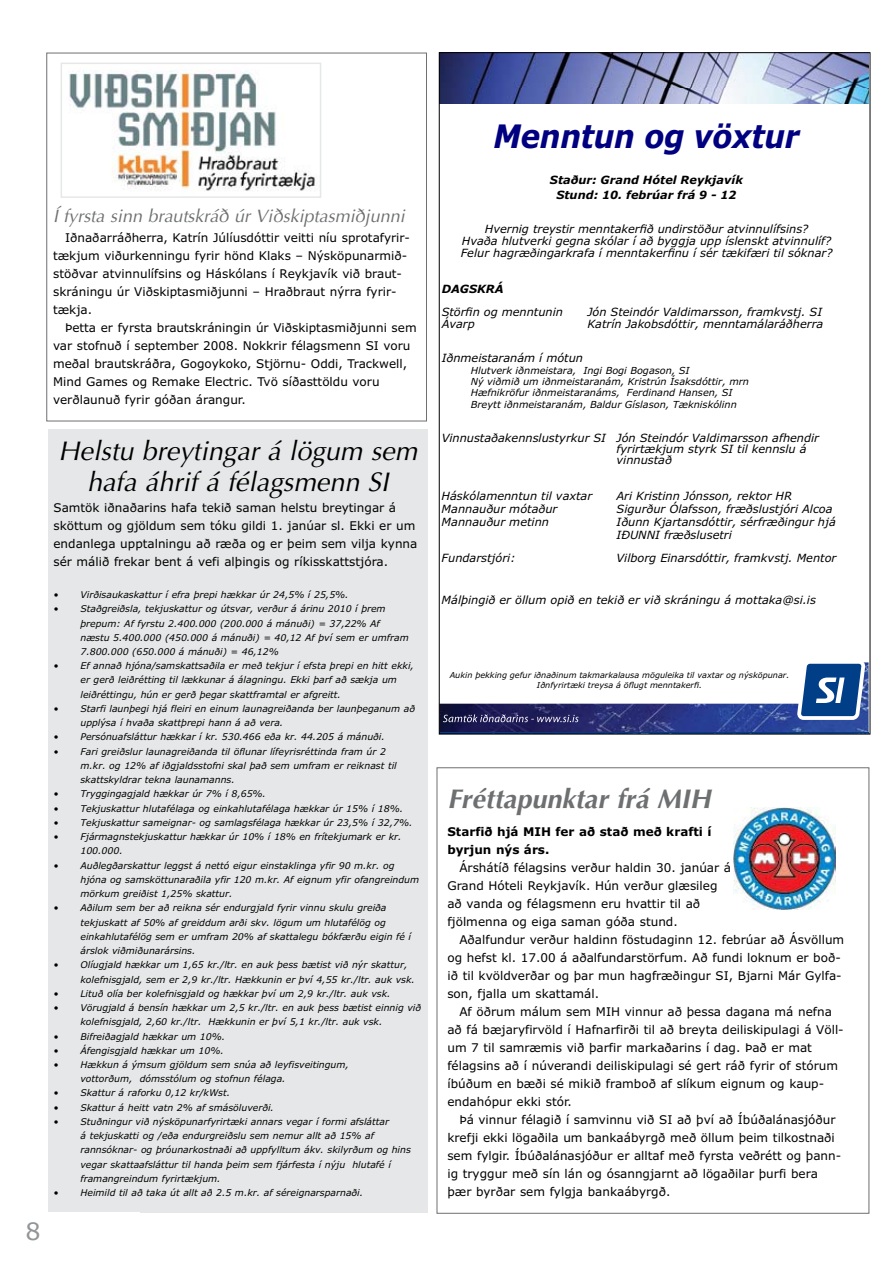
<style>
.page{position:relative;width:893px;height:1263px;background:#fff}
.page>*{position:absolute;margin:0;border:0;box-sizing:border-box;transform-origin:0 0}
.t1{font:italic 700 32.4px "Verdana";letter-spacing:-.01em;color:#000080;scale:.9 1}
.t2{font:italic 27px/31.5px "Optima";color:#000;text-align:center}
.t3{font:italic 700 27px "Optima";color:#6d6f71}
.t4{font:24px "Verdana";color:#939597}
.t5{font:italic 18px "Optima";color:#6d6f71}
.t6{font:12px/18px "Verdana";color:#000}
.t7{font:700 12px/18px "Verdana";color:#000}
.t8{font:italic 11.4px/11.4px "Verdana";color:#000}
.t9{font:italic 700 11.4px/15.3px "Verdana";color:#000;text-align:center}
.t10{font:italic 9.75px/11.4px "Verdana";color:#000}
.t11{font:italic 9.3px/14.2px "Verdana";color:#000}
.t12{font:italic 8.1px/9.8px "Verdana";color:#000;text-align:center}
</style>
<div class="page">
<div style="left:48px;top:430px;width:379px;height:783px;background:#e6e7e8"></div>
<div style="left:26px;top:1212px;width:114px;height:30px;background:#fff"></div>
<img style="left:734px;top:808px;width:101px;height:101px">
<img style="left:69px;top:71px;width:247px;height:120px">
<div style="left:61px;top:63px;width:260px;height:135px;border:2px solid #e6e7e8"></div>
<svg style="left:441px;top:54px;width:427px;height:678px"></svg>
<h3 class="t4" style="left:26px;top:1222px;width:17px">8</h3>
<h3 class="t5" style="left:53px;top:209px;width:353px">Í fyrsta sinn braut skráð úr Viðskiptasmiðjunni</h3>
<p class="t6" style="left:53px;top:230px;width:358px;text-indent:12px">Iðnaðarráðherra, Katrín Júlíusdóttir veitti níu sprota fyrir&shy;tækjum viður kenn ingu fyrir hönd Klaks – Nýsköp un ar mið&shy;stöðvar atvinnulífsins og Háskólans í Reykjavík við braut&shy;skráningu úr Viðskiptasmiðjunni – Hraðbraut nýrra fyrir&shy;tækja.</p>
<p class="t6" style="left:53px;top:320px;width:365px;text-indent:12px">Þetta er fyrsta brautskráningin úr Viðskiptasmiðjunni sem var stofnuð í september 2008. Nokkrir félagsmenn SI voru meðal brautskráðra, Gogoykoko, Stjörnu- Oddi, Trackwell, Mind Games og Remake Electric. Tvö síðasttöldu voru verðlaunuð fyrir góðan árangur.</p>
<h2 class="t2" style="left:59px;top:437px;width:360px">Helstu breytingar á lögum sem hafa áhrif á félagsmenn SI</h2>
<p class="t6" style="left:53px;top:500px;width:365px">Samtök iðnaðarins hafa tekið saman helstu breytingar á sköttum og gjöldum sem tóku gildi 1. janúar sl. Ekki er um endanlega upptalningu að ræða og er þeim sem vilja kynna sér málið frekar bent á vefi alþingis og ríkisskatt stjóra.</p>
<p class="t11" style="left:53px;top:588px;width:297px">• Virðisaukaskattur í efra þrepi hækkar úr 24,5% í 25,5%.</p>
<p class="t11" style="left:80px;top:603px;width:330px;text-indent:-27px">• Staðgreiðsla, tekjuskattur og útsvar, verður á árinu 2010 í þrem þrepum: Af fyrstu 2.400.000 (200.000 á mánuði) = 37,22% Af næstu 5.400.000 (450.000 á mánuði) = 40,12 Af því sem er umfram 7.800.000 (650.000 á mánuði) = 46,12%</p>
<p class="t11" style="left:80px;top:660px;width:335px;text-indent:-27px">• Ef annað hjóna/samskattsaðila er með tekjur í efsta þrepi en hitt ekki, er gerð leiðrétting til lækkunar á álagningu. Ekki þarf að sækja um leiðréttingu, hún er gerð þegar skattframtal er afgreitt.</p>
<p class="t11" style="left:80px;top:702px;width:336px;text-indent:-27px">• Starfi launþegi hjá fleiri en einum launagreiðanda ber launþeganum að upplýsa í hvaða skattþrepi hann á að vera.</p>
<p class="t11" style="left:53px;top:731px;width:333px">• Persónuafsláttur hækkar í kr. 530.466 eða kr. 44.205 á mánuði.</p>
<p class="t11" style="left:80px;top:745px;width:318px;text-indent:-27px">• Fari greiðslur launagreiðanda til öflunar lífeyrisréttinda fram úr 2 m.kr. og 12% af iðgjaldsstofni skal það sem umfram er reiknast til skattskyldrar tekna launamanns.</p>
<p class="t11" style="left:53px;top:788px;width:214px">• Tryggingagjald hækkar úr 7% í 8,65%.</p>
<p class="t11" style="left:53px;top:802px;width:351px">• Tekjuskattur hlutafélaga og einkahlutafélaga hækkar úr 15% í 18%.</p>
<p class="t11" style="left:53px;top:816px;width:360px">• Tekjuskattur sameignar- og samlagsfélaga hækkar úr 23,5% í 32,7%.</p>
<p class="t11" style="left:80px;top:830px;width:323px;text-indent:-27px">• Fjármagnstekjuskattur hækkar úr 10% í 18% en frítekjumark er kr.<br>100.000.</p>
<p class="t11" style="left:80px;top:859px;width:340px;text-indent:-27px">• Auðlegðarskattur leggst á nettó eigur einstaklinga yfir 90 m.kr. og hjóna og samsköttunaraðila yfir 120 m.kr. Af eignum yfir ofangreindum mörkum greiðist 1,25% skattur.</p>
<p class="t11" style="left:80px;top:902px;width:332px;text-indent:-27px">• Aðilum sem ber að reikna sér endurgjald fyrir vinnu skulu greiða tekjuskatt af 50% af greiddum arði skv. lögum um hlutafélög og einkahlutafélög sem er umfram 20% af skattalegu bókfærðu eigin fé í árslok viðmiðunarársins.</p>
<p class="t11" style="left:80px;top:959px;width:336px;text-indent:-27px">• Olíugjald hækkar um 1,65 kr./ltr. en auk þess bætist við nýr skattur, kolefnisgjald, sem er 2,9 kr./ltr. Hækkunin er því 4,55 kr./ltr. auk vsk.</p>
<p class="t11" style="left:53px;top:987px;width:339px">• Lituð olía ber kolefnisgjald og hækkar því um 2,9 kr./ltr. auk vsk.</p>
<p class="t11" style="left:80px;top:1001px;width:342px;text-indent:-27px">• Vörugjald á bensín hækkar um 2,5 kr./ltr. en auk þess bætist einnig við kolefnisgjald, 2,60 kr./ltr. Hækkunin er því 5,1 kr./ltr. auk vsk.</p>
<p class="t11" style="left:53px;top:1030px;width:173px">• Bifreiðagjald hækkar um 10%.</p>
<p class="t11" style="left:53px;top:1044px;width:172px">• Áfengisgjald hækkar um 10%.</p>
<p class="t11" style="left:80px;top:1058px;width:270px;text-indent:-27px">• Hækkun á ýmsum gjöldum sem snúa að leyfisveitingum, vottorðum, dómsstólum og stofnun félaga.</p>
<p class="t11" style="left:53px;top:1087px;width:178px">• Skattur á raforku 0,12 kr/kWst.</p>
<p class="t11" style="left:53px;top:1101px;width:222px">• Skattur á heitt vatn 2% af smásöluverði.</p>
<p class="t11" style="left:80px;top:1115px;width:332px;text-indent:-27px">• Stuðningur við nýsköpunarfyrirtæki annars vegar í formi afsláttar<br>á tekjuskatti og /eða endurgreiðslu sem nemur allt að 15% af rannsóknar- og þróunarkostnaði að uppfylltum ákv. skilyrðum og hins vegar skattaafsláttur til handa þeim sem fjárfesta í nýju hlutafé í framangreindum fyrirtækjum.</p>
<p class="t11" style="left:53px;top:1186px;width:311px">• Heimild til að taka út allt að 2.5 m.kr. af séreignarsparnaði.</p>
<h1 class="t1" style="left:493px;top:124px;width:341px">Menntun og vöxtur</h1>
<p class="t9" style="left:550px;top:173px;width:194px">Staður: Grand Hótel Reykjavík<br>Stund: 10. febrúar frá 9 - 12</p>
<p class="t8" style="left:461px;top:223px;width:373px;line-height:12.1px;text-align:center">Hvernig treystir menntakerfið undirstöður atvinnulífsins?<br>Hvaða hlutverki gegna skólar í að byggja upp íslenskt atvinnulíf?<br>Felur hagræðingarkrafa í menntakerfinu í sér tækifæri til sóknar?</p>
<p class="t9" style="left:442px;top:282px;width:63px">DAGSKRÁ</p>
<p class="t8" style="left:442px;top:307px;width:123px">Störfin og menntunin</p>
<p class="t8" style="left:587px;top:307px;width:236px">Jón Steindór Valdimarsson, framkvstj. SI</p>
<p class="t8" style="left:442px;top:320px;width:35px">Ávarp</p>
<p class="t8" style="left:587px;top:320px;width:237px">Katrín Jakobsdóttir, menntamálaráðherra</p>
<p class="t8" style="left:442px;top:354px;width:143px">Iðnmeistaranám í mótun</p>
<p class="t10" style="left:471px;top:365px;width:280px">Hlutverk iðnmeistara, Ingi Bogi Bogason, SI<br>Ný viðmið um iðnmeistaranám, Kristrún Ísaksdóttir, mrn Hæfnikröfur iðnmeistaranáms, Ferdinand Hansen, SI Breytt iðnmeistaranám, Baldur Gíslason, Tækniskólinn</p>
<p class="t8" style="left:616px;top:433px;width:204px;text-indent:-175px">Vinnustaðakennslustyrkur SI Jón Steindór Valdimarsson afhendir fyrirtækjum styrk SI til kennslu á vinnustað</p>
<p class="t8" style="left:442px;top:491px;width:152px">Háskólamenntun til vaxtar</p>
<p class="t8" style="left:616px;top:491px;width:177px">Ari Kristinn Jónsson, rektor HR</p>
<p class="t8" style="left:442px;top:504px;width:117px">Mannauður mótaður</p>
<p class="t8" style="left:616px;top:504px;width:217px">Sigurður Ólafsson, fræðslustjóri Alcoa</p>
<p class="t8" style="left:442px;top:517px;width:109px">Mannauður metinn</p>
<p class="t8" style="left:616px;top:516px;width:221px;line-height:12.9px">Iðunn Kjartansdóttir, sérfræðingur hjá<br>IÐUNNI fræðslusetri</p>
<p class="t8" style="left:442px;top:553px;width:75px">Fundarstjóri:</p>
<p class="t8" style="left:616px;top:553px;width:221px">Vilborg Einarsdóttir, framkvstj. Mentor</p>
<p class="t8" style="left:442px;top:595px;width:376px">Málþingið er öllum opið en tekið er við skráningu á mottaka@si.is</p>
<p class="t12" style="left:450px;top:671px;width:341px">Aukin þekking gefur iðnaðinum takmarkalausa möguleika til vaxtar og nýsköpunar.<br>Iðnfyrirtæki treysa á öflugt menntakerfi.</p>
<h2 class="t3" style="left:447px;top:787px;width:265px">Fréttapunktar frá MIH</h2>
<p class="t7" style="left:447px;top:823px;width:266px">Starfið hjá MIH fer að stað með krafti í byrjun nýs árs.</p>
<p class="t6" style="left:447px;top:859px;width:285px;text-indent:12px">Árshátíð félagsins verður haldin 30. janúar á Grand Hóteli Reykjavík. Hún verður glæsileg að vanda og félagsmenn eru hvattir til að fjölmenna og eiga saman góða stund.</p>
<p class="t6" style="left:447px;top:931px;width:398px;text-indent:12px">Aðalfundur verður haldinn föstudaginn 12. febrúar að Ásvöllum og hefst kl. 17.00 á aðalfundarstörfum. Að fundi loknum er boð&shy;ið til kvöldverðar og þar mun hagfræðingur SI, Bjarni Már Gylfa&shy;son, fjalla um skattamál.</p>
<p class="t6" style="left:447px;top:1003px;width:398px;text-indent:12px">Af öðrum málum sem MIH vinnur að þessa dagana má nefna að fá bæjar yfirvöld í Hafnarfirði til að breyta deili skipulagi á Völl&shy;um 7 til samræmis við þarfir markaðarins í dag. Það er mat félagsins að í núverandi deiliskipulagi sé gert ráð fyrir of stórum íbúðum en bæði sé mikið framboð af slíkum eignum og kaup&shy;enda hópur ekki stór.</p>
<p class="t6" style="left:447px;top:1111px;width:395px;text-indent:12px">Þá vinnur félagið í samvinnu við SI að því að Íbúðalánasjóður krefji ekki lögaðila um bankaábyrgð með öllum þeim tilkostnaði sem fylgir. Íbúðalánasjóður er alltaf með fyrsta veðrétt og þann&shy;ig tryggur með sín lán og ósanngjarnt að lögaðilar þurfi bera þær byrðar sem fylgja bankaábyrgð.</p>
</div>
